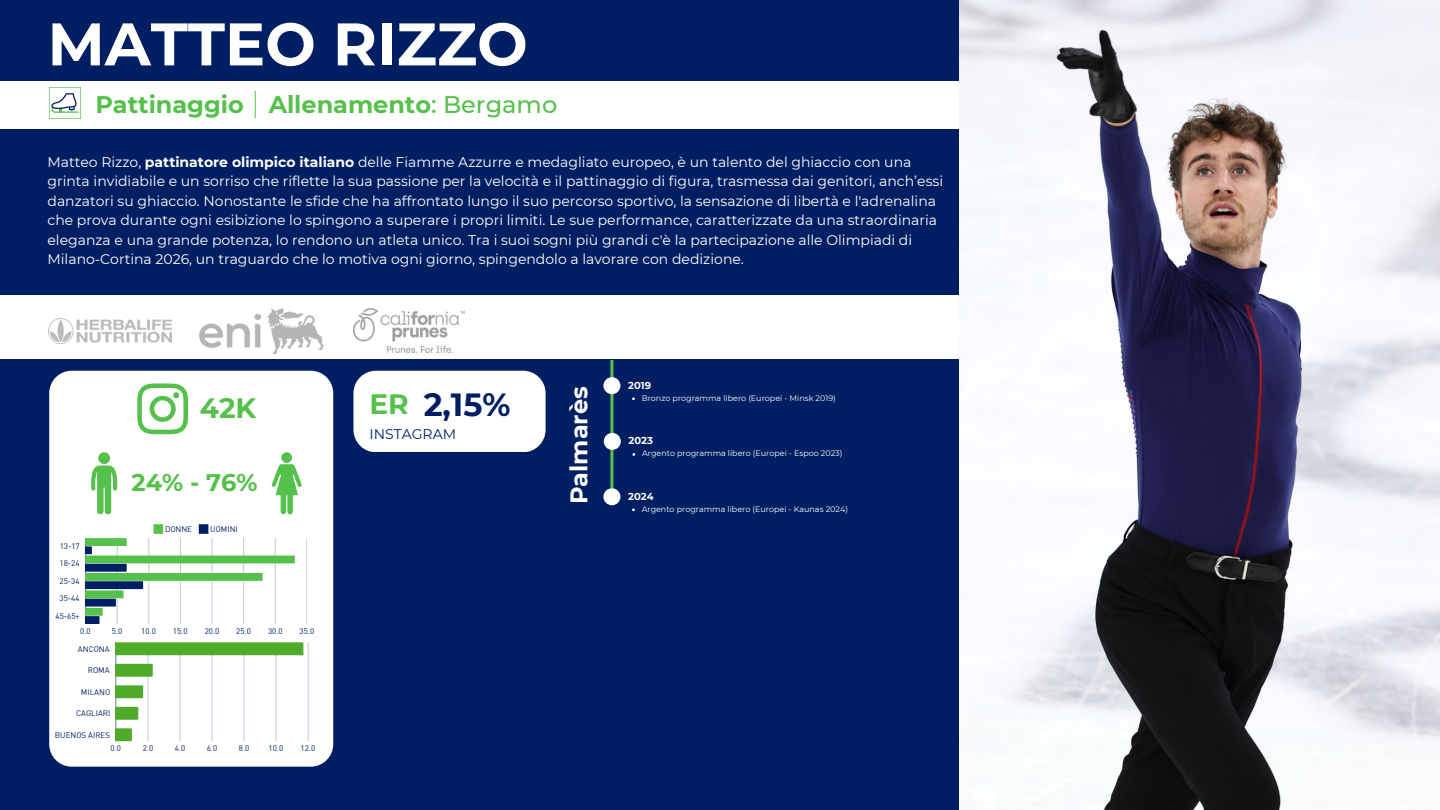
<style>
.page{position:relative;width:1440px;height:810px;background:#001f63}
.page>*{position:absolute;margin:0;border:0;box-sizing:border-box;transform-origin:0 0}
.t1{font:700 60px "Montserrat";color:#fff}
.t2{font:700 32px "Montserrat";color:#001f63}
.t3{font:700 28px "Montserrat";color:#55c14c}
.t4{font:700 24px "Montserrat";color:#55c14c}
.t5{font:700 24px "Montserrat";color:#fff}
.t6{font:14px/19.5px "Montserrat";color:#fff}
.t7{font:14px "Montserrat";color:#001f63}
.t8{font:700 10px "Montserrat";color:#fff}
.t9{font:8px/17.4px "DIN";color:#001f63;text-align:center}
.t10{font:8px "Montserrat";color:#fff}
.s1{font-weight:500}
.s2{font-weight:700}
</style>
<div class="page">
<div style="left:0;top:81px;width:960px;height:48px;background:#fff"></div>
<div style="left:0;top:296px;width:959px;height:63px;background:#fff"></div>
<div style="left:49px;top:371px;width:284px;height:396px;background:#fff;border-radius:22px"></div>
<div style="left:353px;top:371px;width:193px;height:81px;background:#fff;border-radius:22px"></div>
<svg style="left:137px;top:383px;width:51px;height:51px"></svg>
<svg style="left:91px;top:452px;width:26px;height:62px"></svg>
<div style="left:281px;top:452px;width:11px;height:11px;background:#55c14c;border-radius:50%"></div>
<svg style="left:272px;top:464px;width:30px;height:50px"></svg>
<div style="left:154px;top:524px;width:9px;height:10px;background:#55c14c"></div>
<div style="left:199px;top:524px;width:9px;height:10px;background:#001f63"></div>
<svg style="left:86px;top:538px;width:209px;height:86px"></svg>
<hr style="left:116px;top:642px;width:1px;height:99px;background:#001f63;opacity:.6">
<hr style="left:148px;top:642px;width:1px;height:99px;background:#e3e6ed">
<hr style="left:180px;top:642px;width:1px;height:99px;background:#e0e3ec">
<hr style="left:212px;top:642px;width:1px;height:99px;background:#dde1ea">
<hr style="left:244px;top:642px;width:1px;height:99px;background:#dadee8">
<hr style="left:276px;top:642px;width:1px;height:99px;background:#d6dae5">
<hr style="left:308px;top:642px;width:1px;height:99px;background:#d3d8e4">
<svg style="left:116px;top:642px;width:187px;height:13px;background:#55ad2f"></svg>
<svg style="left:116px;top:664px;width:37px;height:13px"></svg>
<svg style="left:116px;top:685px;width:27px;height:13px"></svg>
<svg style="left:116px;top:707px;width:22px;height:13px"></svg>
<svg style="left:116px;top:728px;width:16px;height:13px"></svg>
<hr style="left:610px;top:360px;width:3px;height:128px;background:#55c14c">
<div style="left:603px;top:377px;width:17px;height:17px;background:#fff;border-radius:50%"></div>
<div style="left:604px;top:433px;width:17px;height:17px;background:#fff;border-radius:50%"></div>
<div style="left:603px;top:488px;width:17px;height:17px;background:#fff;border-radius:50%"></div>
<svg style="left:255px;top:91px;width:1px;height:27px"></svg>
<svg style="left:49px;top:87px;width:32px;height:32px"></svg>
<img style="left:48px;top:318px;width:124px;height:26px">
<img style="left:200px;top:308px;width:123px;height:45px">
<img style="left:353px;top:309px;width:111px;height:44px">
<img style="left:960px;top:0;width:480px;height:810px">
<h1 class="t1" style="left:48px;top:7px;width:482px">MATTEO RIZZO</h1>
<h3 class="t4" style="left:95px;top:89px;width:463px">Pattinaggio Allenamento<span class="s1">: Bergamo</span></h3>
<p class="t6" style="left:48px;top:152px;width:897px">Matteo Rizzo, <span class="s2">pattinatore olimpico italiano</span> delle Fiamme Azzurre e medagliato europeo, è un talento del ghiaccio con una grinta invidiabile e un sorriso che riflette la sua passione per la velocità e il pattinaggio di figura, trasmessa dai genitori, anch’essi danzatori su ghiaccio. Nonostante le sfide che ha affrontato lungo il suo percorso sportivo, la sensazione di libertà e l'adrenalina che prova durante ogni esibizione lo spingono a superare i propri limiti. Le sue performance, caratterizzate da una straordinaria eleganza e una grande potenza, lo rendono un atleta unico. Tra i suoi sogni più grandi c'è la partecipazione alle Olimpiadi di Milano-Cortina 2026, un traguardo che lo motiva ogni giorno, spingendolo a lavorare con dedizione.</p>
<h3 class="t3" style="left:200px;top:391px;width:58px">42K</h3>
<h3 class="t4" style="left:132px;top:468px;width:127px">24% - 76%</h3>
<p class="t9" style="left:56px;top:537px;width:26px">13-17<br>18-24<br>25-34<br>35-44<br>45-65+</p>
<p class="t9" style="left:165px;top:520px;width:29px">DONNE</p>
<p class="t9" style="left:210px;top:520px;width:29px">UOMINI</p>
<p class="t9" style="left:80px;top:622px;width:12px">0.0</p>
<p class="t9" style="left:112px;top:622px;width:12px">5.0</p>
<p class="t9" style="left:141px;top:622px;width:16px">10.0</p>
<p class="t9" style="left:173px;top:622px;width:16px">15.0</p>
<p class="t9" style="left:205px;top:622px;width:16px">20.0</p>
<p class="t9" style="left:236px;top:622px;width:16px">25.0</p>
<p class="t9" style="left:268px;top:622px;width:16px">30.0</p>
<p class="t9" style="left:300px;top:622px;width:16px">35.0</p>
<p class="t9" style="left:78px;top:640px;width:33px">ANCONA</p>
<p class="t9" style="left:88px;top:661px;width:23px">ROMA</p>
<p class="t9" style="left:81px;top:683px;width:31px">MILANO</p>
<p class="t9" style="left:76px;top:704px;width:36px">CAGLIARI</p>
<p class="t9" style="left:55px;top:726px;width:57px">BUENOS AIRES</p>
<p class="t9" style="left:111px;top:739px;width:12px">0.0</p>
<p class="t9" style="left:143px;top:739px;width:12px">2.0</p>
<p class="t9" style="left:175px;top:739px;width:12px">4.0</p>
<p class="t9" style="left:207px;top:739px;width:12px">6.0</p>
<p class="t9" style="left:239px;top:739px;width:12px">8.0</p>
<p class="t9" style="left:269px;top:739px;width:16px">10.0</p>
<p class="t9" style="left:301px;top:739px;width:16px">12.0</p>
<h2 class="t2" style="left:424px;top:385px;width:88px">2,15%</h2>
<h3 class="t5" style="left:564px;top:504px;width:119px;rotate:-90deg">Palmarès</h3>
<h3 class="t3" style="left:369px;top:387px;width:41px">ER</h3>
<p class="t7" style="left:369px;top:425px;width:88px">INSTAGRAM</p>
<p class="t8" style="left:628px;top:379px;width:24px">2019</p>
<p class="t10" style="left:642px;top:393px;width:196px">Bronzo programma libero (Europei - Minsk 2019)</p>
<p class="t8" style="left:628px;top:435px;width:26px">2023</p>
<p class="t10" style="left:642px;top:449px;width:202px">Argento programma libero (Europei - Espoo 2023)</p>
<p class="t8" style="left:628px;top:490px;width:27px">2024</p>
<p class="t10" style="left:642px;top:504px;width:208px">Argento programma libero (Europei - Kaunas 2024)</p>
</div>
